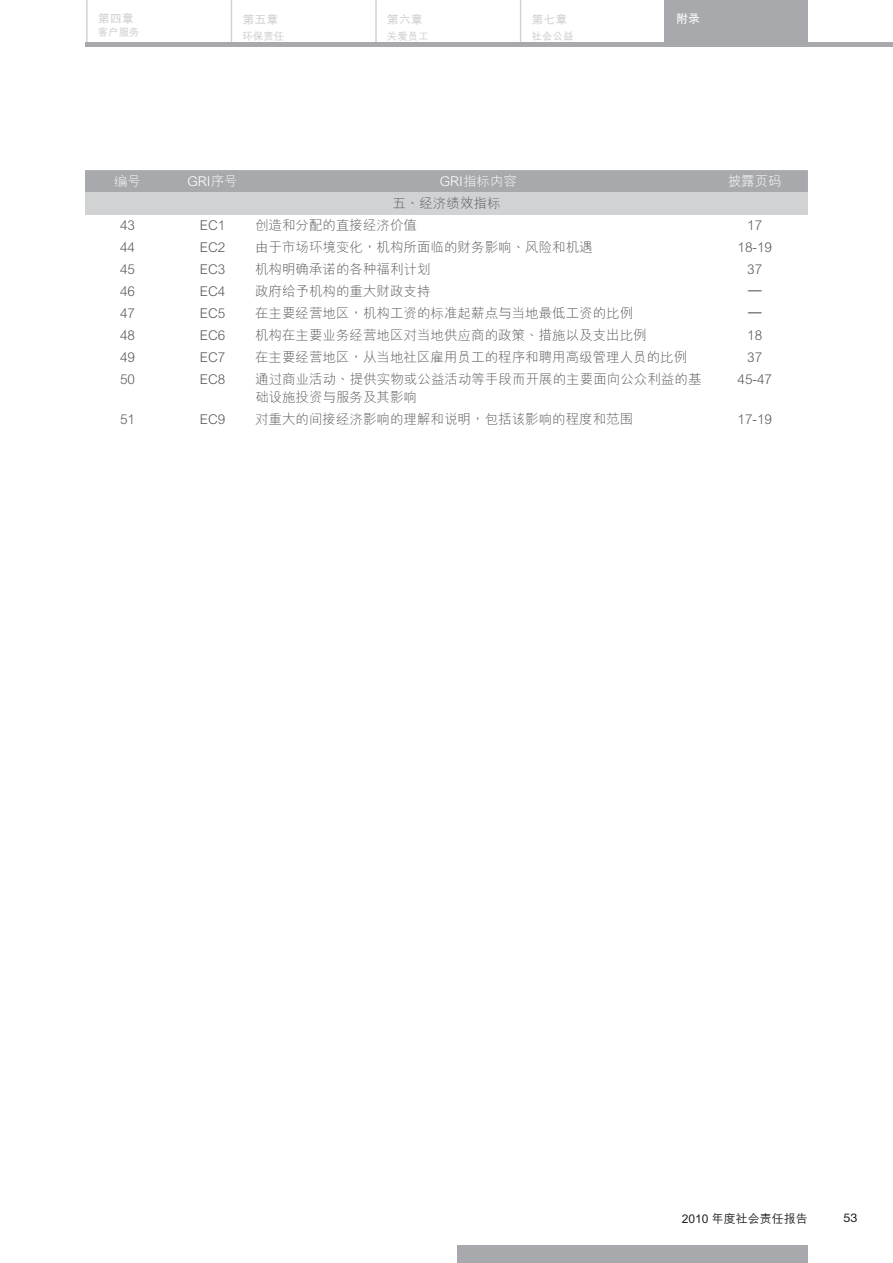
<style>
.page{position:relative;width:893px;height:1263px;background:#fff}
.page>*{position:absolute;margin:0;border:0;box-sizing:border-box;transform-origin:0 0}
.t1{font:300 13.5px/18px "M Hei HKS";color:#57585a}
.t2{font:300 13.5px "M Hei HKS";color:#fff}
.t3{font:500 12px "M Hei HKS";color:#231f20}
.t4{font:700 12px "M Hei HKS";color:#d1d2d4}
.t5{font:12px "Helvetica Neue LT Std";color:#231f20;scale:1.05 1}
.t6{font:700 12px "M Hei HKS";color:#fff}
.t7{font:700 10.5px "M Hei HKS";color:#d1d2d4}
</style>
<div class="page">
<div style="left:664px;top:0;width:144px;height:43px;background:#a8a9ad"></div>
<div style="left:457px;top:1246px;width:351px;height:17px;background:#a8a9ad"></div>
<hr style="left:86px;top:0;width:2px;height:43px;background:#d1d2d4">
<hr style="left:231px;top:0;width:1px;height:43px;background:#d1d2d4">
<hr style="left:375px;top:0;width:2px;height:43px;background:#d1d2d4">
<hr style="left:520px;top:0;width:1px;height:43px;background:#d1d2d4">
<hr style="left:85px;top:43px;width:808px;height:4px;background:#a8a9ad">
<div style="left:85px;top:170px;width:723px;height:22px;background:#a8a9ad"></div>
<div style="left:85px;top:192px;width:723px;height:22px;background:#d1d2d4"></div>
<p class="t4" style="left:98px;top:10px;width:37px">第四章</p>
<p class="t7" style="left:98px;top:25px;width:43px">客戶服務</p>
<p class="t4" style="left:242px;top:11px;width:37px">第五章</p>
<p class="t7" style="left:242px;top:28px;width:43px">環保責任</p>
<p class="t4" style="left:387px;top:11px;width:37px">第六章</p>
<p class="t7" style="left:387px;top:28px;width:43px">關愛員工</p>
<p class="t4" style="left:531px;top:11px;width:37px">第七章</p>
<p class="t6" style="left:676px;top:10px;width:25px">附錄</p>
<p class="t7" style="left:531px;top:28px;width:43px">社會公益</p>
<p class="t2" style="left:114px;top:172px;width:28px">編號</p>
<p class="t2" style="left:187px;top:172px;width:52px">GRI序號</p>
<p class="t2" style="left:440px;top:172px;width:79px">GRI指標內容</p>
<p class="t2" style="left:728px;top:172px;width:55px">披露頁碼</p>
<p class="t1" style="left:392px;top:194px;width:109px">五、經濟績效指標</p>
<p class="t1" style="left:120px;top:216px;width:17px">43</p>
<p class="t1" style="left:200px;top:216px;width:27px">EC1</p>
<p class="t1" style="left:255px;top:216px;width:163px">創造和分配的直接經濟價值</p>
<p class="t1" style="left:747px;top:216px;width:17px">17</p>
<p class="t1" style="left:120px;top:238px;width:17px">44</p>
<p class="t1" style="left:200px;top:238px;width:27px">EC2</p>
<p class="t1" style="left:255px;top:238px;width:339px">由於市場環境變化，機構所面臨的財務影響、風險和機遇</p>
<p class="t1" style="left:737px;top:238px;width:36px">18-19</p>
<p class="t1" style="left:120px;top:260px;width:17px">45</p>
<p class="t1" style="left:200px;top:260px;width:27px">EC3</p>
<p class="t1" style="left:255px;top:260px;width:177px">機構明確承諾的各種福利計劃</p>
<p class="t1" style="left:747px;top:260px;width:17px">37</p>
<p class="t1" style="left:120px;top:282px;width:17px">46</p>
<p class="t1" style="left:200px;top:282px;width:27px">EC4</p>
<p class="t1" style="left:255px;top:282px;width:177px">政府給予機構的重大財政支持</p>
<p class="t1" style="left:748px;top:282px;width:15px">–</p>
<p class="t1" style="left:120px;top:304px;width:17px">47</p>
<p class="t1" style="left:200px;top:304px;width:27px">EC5</p>
<p class="t1" style="left:255px;top:304px;width:379px">在主要經營地區，機構工資的標準起薪點與當地最低工資的比例</p>
<p class="t1" style="left:748px;top:304px;width:15px">–</p>
<p class="t1" style="left:120px;top:326px;width:17px">48</p>
<p class="t1" style="left:200px;top:326px;width:27px">EC6</p>
<p class="t1" style="left:255px;top:326px;width:393px">機構在主要業務經營地區對當地供應商的政策、措施以及支出比例</p>
<p class="t1" style="left:747px;top:326px;width:17px">18</p>
<p class="t1" style="left:120px;top:348px;width:17px">49</p>
<p class="t1" style="left:200px;top:348px;width:27px">EC7</p>
<p class="t1" style="left:255px;top:348px;width:433px">在主要經營地區，從當地社區僱用員工的程序和聘用高級管理人員的比例</p>
<p class="t1" style="left:747px;top:348px;width:17px">37</p>
<p class="t1" style="left:120px;top:370px;width:17px">50</p>
<p class="t1" style="left:200px;top:370px;width:27px">EC8</p>
<p class="t1" style="left:255px;top:370px;width:448px">通過商業活動、提供實物或公益活動等手段而開展的主要面向公眾利益的基礎設施投資與服務及其影響</p>
<p class="t1" style="left:737px;top:370px;width:36px">45-47</p>
<p class="t1" style="left:120px;top:410px;width:17px">51</p>
<p class="t1" style="left:200px;top:410px;width:27px">EC9</p>
<p class="t1" style="left:255px;top:410px;width:379px">對重大的間接經濟影響的理解和說明，包括該影響的程度和範圍</p>
<p class="t1" style="left:737px;top:410px;width:36px">17-19</p>
<p class="t3" style="left:682px;top:1209px;width:128px">2010 年度社會責任報告</p>
<p class="t5" style="left:843px;top:1211px;width:15px">53</p>
</div>
